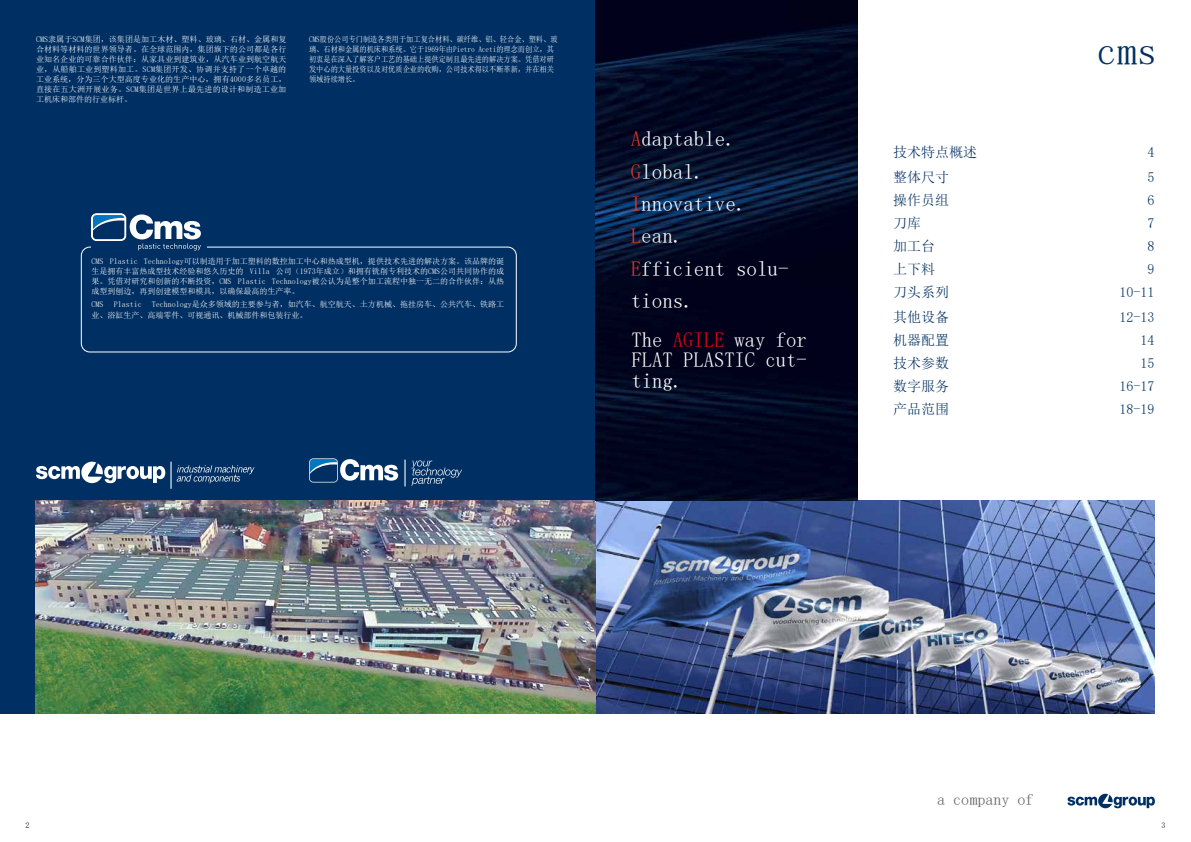
<style>
.page{position:relative;width:1191px;height:842px;background:#fff}
.page>*{position:absolute;margin:0;border:0;box-sizing:border-box;transform-origin:0 0}
.t1{font:40.5px "Sim Sun";color:#003063}
.t2{font:21px/32.4px "Sim Sun";color:#fff;text-align:justify}
.t3{font:16.1px "Sim Sun";color:#646363}
.t4{font:14px "Sim Sun";color:#003063}
.t5{font:8px/10px "Sim Sun";color:#fff;text-align:justify}
.t6{font:8px/10px "Sim Sun";color:#fff;scale:.9 1}
.t7{font:8px "Sim Sun";color:#000}
.s1{color:#e63323}
.s2{color:#e30613}
</style>
<div class="page">
<svg style="left:1067px;top:794px;width:87px;height:14px"></svg>
<img style="left:595px;top:501px;width:560px;height:212px">
<img style="left:0;top:0;width:595px;height:713px">
<svg style="left:309px;top:458px;width:89px;height:24px"></svg>
<svg style="left:411px;top:460px;width:51px;height:26px"></svg>
<svg style="left:404px;top:460px;width:1px;height:26px"></svg>
<div style="left:81px;top:247px;width:436px;height:105px;border:1px solid #fff;border-radius:9px"></div>
<div style="left:91px;top:235px;width:116px;height:20px;background:#003063"></div>
<svg style="left:36px;top:462px;width:129px;height:21px"></svg>
<hr style="left:170px;top:462px;width:2px;height:27px;background:#fff">
<svg style="left:176px;top:465px;width:78px;height:18px"></svg>
<img style="left:595px;top:0;width:262px;height:501px">
<svg style="left:91px;top:213px;width:110px;height:37px"></svg>
<p class="t5" style="left:36px;top:34px;width:252px">CMS隶属于SCM集团，该集团是加工木材、塑料、玻璃、石材、金属和复合材料等材料的世界领导者。在全球范围内，集团旗下的公司都是各行业知名企业的可靠合作伙伴：从家具业到建筑业，从汽车业到航空航天业，从船舶工业到塑料加工。SCM集团开发、协调并支持了一个卓越的工业系统，分为三个大型高度专业化的生产中心，拥有4000多名员工，直接在五大洲开展业务。SCM集团是世界上最先进的设计和制造工业加工机床和部件的行业标杆。</p>
<p class="t6" style="left:309px;top:34px;width:277px">CMS股份公司专门制造各类用于加工复合材料、碳纤维、铝、轻合金、塑料、玻璃、石材和金属的机床和系统。它于1969年由Pietro Aceti的理念而创立，其初衷是在深入了解客户工艺的基础上提供定制且最先进的解决方案。凭借对研发中心的大量投资以及对优质企业的收购，公司技术得以不断革新，并在相关领域持续增长。</p>
<p class="t5" style="left:91px;top:256px;width:414px">CMS Plastic Technology可以制造用于加工塑料的数控加工中心和热成型机，提供技术先进的解决方案。该品牌的诞生是拥有丰富热成型技术经验和悠久历史的 Villa 公司（1973年成立）和拥有铣削专利技术的CMS公司共同协作的成果。凭借对研究和创新的不断投资，CMS Plastic Technology被公认为是整个加工流程中独一无二的合作伙伴：从热成型到刨边，再到创建模型和模具，以确保最高的生产率。</p>
<p class="t5" style="left:91px;top:299px;width:13px">CMS</p>
<p class="t5" style="left:114px;top:299px;width:29px">Plastic</p>
<p class="t5" style="left:91px;top:299px;width:414px;line-height:11px;text-indent:60px">Technology是众多领域的主要参与者，如汽车、航空航天、土方机械、拖挂房车、公共汽车、铁路工业、浴缸生产、高端零件、可视通讯、机械部件和包装行业。</p>
<h2 class="t2" style="left:631px;top:122px;width:159px;text-align:left"><span class="s1">A</span>daptable.<br><span class="s1">G</span>lobal.<br><span class="s1">I</span>nnovative.<br><span class="s1">L</span>ean.<br><span class="s1">E</span>fficient solu&shy;tions.</h2>
<h2 class="t2" style="left:631px;top:329px;width:177px;line-height:20.7px">The <span class="s2">AGILE</span> way for FLAT PLASTIC cut&shy;ting.</h2>
<h1 class="t1" style="left:1096px;top:30px;width:62px">cms</h1>
<h3 class="t4" style="left:893px;top:145px;width:85px">技术特点概述</h3>
<h3 class="t4" style="left:1147px;top:145px;width:8px">4</h3>
<h3 class="t4" style="left:893px;top:170px;width:57px">整体尺寸</h3>
<h3 class="t4" style="left:1147px;top:170px;width:8px">5</h3>
<h3 class="t4" style="left:893px;top:193px;width:57px">操作员组</h3>
<h3 class="t4" style="left:1147px;top:193px;width:8px">6</h3>
<h3 class="t4" style="left:893px;top:216px;width:29px">刀库</h3>
<h3 class="t4" style="left:1147px;top:216px;width:8px">7</h3>
<h3 class="t4" style="left:893px;top:239px;width:43px">加工台</h3>
<h3 class="t4" style="left:1147px;top:239px;width:8px">8</h3>
<h3 class="t4" style="left:893px;top:262px;width:43px">上下料</h3>
<h3 class="t4" style="left:1147px;top:262px;width:8px">9</h3>
<h3 class="t4" style="left:893px;top:285px;width:57px">刀头系列</h3>
<h3 class="t4" style="left:1119px;top:285px;width:36px">10-11</h3>
<h3 class="t4" style="left:893px;top:310px;width:57px">其他设备</h3>
<h3 class="t4" style="left:1119px;top:310px;width:36px">12-13</h3>
<h3 class="t4" style="left:893px;top:333px;width:57px">机器配置</h3>
<h3 class="t4" style="left:1140px;top:333px;width:15px">14</h3>
<h3 class="t4" style="left:893px;top:356px;width:57px">技术参数</h3>
<h3 class="t4" style="left:1140px;top:356px;width:15px">15</h3>
<h3 class="t4" style="left:893px;top:379px;width:57px">数字服务</h3>
<h3 class="t4" style="left:1119px;top:379px;width:36px">16-17</h3>
<h3 class="t4" style="left:893px;top:402px;width:57px">产品范围</h3>
<h3 class="t4" style="left:1119px;top:402px;width:36px">18-19</h3>
<h3 class="t3" style="left:937px;top:791px;width:98px">a company of</h3>
<p class="t7" style="left:26px;top:821px;width:5px">2</p>
<p class="t7" style="left:1161px;top:821px;width:5px">3</p>
</div>
